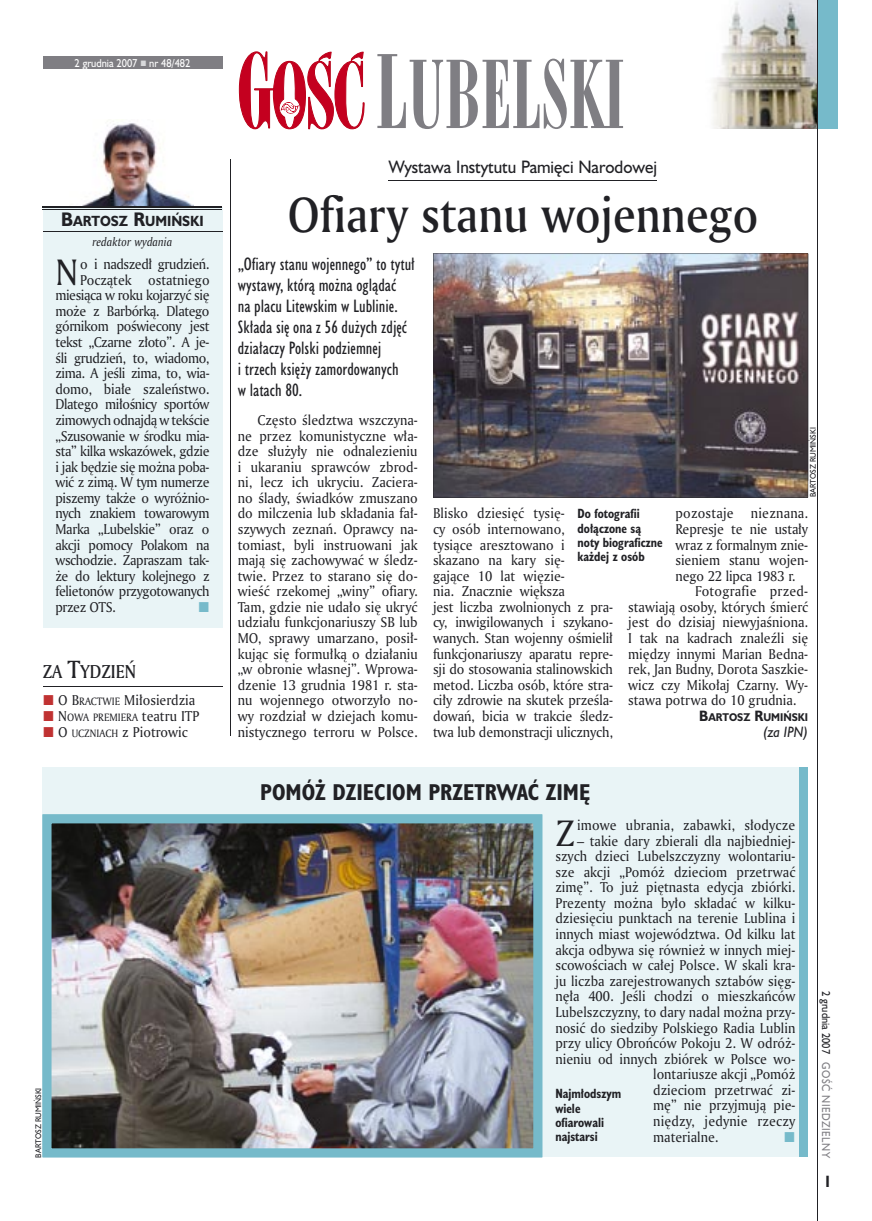
<style>
.page{position:relative;width:872px;height:1221px;background:#fff}
.page>*{position:absolute;margin:0;border:0;box-sizing:border-box;transform-origin:0 0}
.t1{font:90px "Modern 735 PL";color:#7f7e83;scale:.9 1}
.t2{font:48px "Amerigo Md PL";color:#212125;scale:.9 1}
.t3{font:35.55px "Amerigo PL";color:#212125;scale:.94 1}
.t4{font:700 21px "Humanst 521 Cn PL";color:#212125}
.t5{font:18px "Amerigo Md PL";color:#212125;scale:.9 1}
.t6{font:16.5px/21px "Humanst 521 Cn PL";color:#212125}
.t7{font:16.5px "Humanst 521 PL";color:#212125;scale:.94 1}
.t8{font:700 15px "Humanst 521 Cn PL";color:#212125;scale:.94 1}
.t9{font:13.8px/15.6px "Amerigo PL";color:#212125;text-align:justify;scale:.94 1}
.t10{font:13.8px "Amerigo PL";letter-spacing:-.03em;color:#212125;scale:.94 1}
.t11{font:13.8px "Amerigo PL";letter-spacing:.02em;color:#212125;scale:.94 1}
.t12{font:13.8px "Amerigo PL";letter-spacing:-.025em;color:#212125;scale:.94 1}
.t13{font:italic 13.8px "Humanst 521 PL";color:#212125;scale:.92 1}
.t14{font:700 13.5px "Humanst 521 PL";color:#212125;scale:.9 1}
.t15{font:700 12.3px/14.4px "Humanst 521 Cn PL";color:#212125;scale:.94 1}
.t16{font:italic 11.7px "Amerigo PL";color:#212125;scale:.94 1}
.t17{font:10.5px "Humanst 521 PL";color:#fff;scale:.9 1}
.t18{font:10.5px "Humanst 521 PL";letter-spacing:.05em;color:#7f7e83;scale:.9 1}
.t19{font:10.5px "Humanst 521 PL";color:#212125;scale:.9 1}
.t20{font:10.35px "Amerigo PL";color:#212125;scale:.94 1}
.t21{font:700 10.35px "Humanst 521 PL";color:#212125;scale:.9 1}
.t22{font:7.5px "Humanst 521 PL";color:#212125;scale:.94 1}
.s1{font-size:18px}
.s2{font-size:24px}
.s3{font-size:10.35px}
.s4{font-size:13.8px}
.s5{font-size:97.5px}
</style>
<div class="page">
<img style="left:713px;top:0;width:104px;height:129px">
<svg style="left:239px;top:51px;width:125px;height:78px"></svg>
<div style="left:817px;top:0;width:20px;height:129px;background:#76baca"></div>
<div style="left:43px;top:56px;width:179px;height:13px;background:#7f7e83"></div>
<hr style="left:817px;top:0;width:1px;height:1220px;background:#212125">
<hr style="left:230px;top:160px;width:1px;height:576px;background:#212125">
<div style="left:43px;top:767px;width:765px;height:389px;background:#e9f4f6"></div>
<div style="left:799px;top:767px;width:9px;height:389px;background:#76baca"></div>
<img style="left:82px;top:121px;width:111px;height:85px">
<div style="left:43px;top:207px;width:179px;height:420px;background:#e9f4f6"></div>
<hr style="left:43px;top:206px;width:179px;height:2px;background:#212125">
<hr style="left:43px;top:209px;width:179px;height:1px;background:#212125">
<hr style="left:43px;top:231px;width:179px;height:1px;background:#212125">
<img style="left:433px;top:253px;width:375px;height:244px">
<img style="left:43px;top:814px;width:499px;height:343px">
<hr style="left:389px;top:180px;width:268px;height:1px;background:#212125">
<hr style="left:43px;top:686px;width:179px;height:1px;background:#212125">
<p class="t17" style="left:75px;top:55px;width:130px">2 grudnia 2007 nr 48/482</p>
<p class="t14" style="left:61px;top:211px;width:160px"><span class="s1">B</span>ARTOSZ <span class="s1">R</span>UMIŃSKI</p>
<p class="t16" style="left:93px;top:233px;width:86px">redaktor wydania</p>
<h3 class="t3" style="left:55px;top:248px;width:26px">N</h3>
<p class="t10" style="left:80px;top:255px;width:139px">o i nadszedł grudzień.</p>
<p class="t9" style="left:80px;top:271px;width:139px">Początek ostatniego</p>
<p class="t10" style="left:55px;top:286px;width:165px">miesiąca w roku kojarzyć się</p>
<p class="t10" style="left:55px;top:302px;width:165px">może z Barbórką. Dlatego</p>
<p class="t10" style="left:55px;top:317px;width:165px">górnikom poświecony jest</p>
<p class="t10" style="left:55px;top:333px;width:165px">tekst „Czarne złoto”. A je-</p>
<p class="t10" style="left:55px;top:348px;width:165px">śli grudzień, to, wiadomo,</p>
<p class="t10" style="left:55px;top:364px;width:165px">zima. A jeśli zima, to, wia-</p>
<p class="t9" style="left:55px;top:380px;width:165px">domo, białe szaleństwo.</p>
<p class="t10" style="left:55px;top:395px;width:165px">Dlatego miłośnicy sportów</p>
<p class="t10" style="left:55px;top:411px;width:165px">zimowych odnajdą w tekście</p>
<p class="t10" style="left:55px;top:426px;width:165px">„Szusowanie w środku mia-</p>
<p class="t10" style="left:55px;top:442px;width:165px">sta” kilka wskazówek, gdzie</p>
<p class="t10" style="left:55px;top:457px;width:165px">i jak będzie się można poba-</p>
<p class="t10" style="left:55px;top:473px;width:165px">wić z zimą. W tym numerze</p>
<p class="t10" style="left:55px;top:488px;width:165px">piszemy także o wyróżnio-</p>
<p class="t10" style="left:55px;top:504px;width:165px">nych znakiem towarowym</p>
<p class="t12" style="left:55px;top:520px;width:165px">Marka „Lubelskie” oraz o</p>
<p class="t10" style="left:55px;top:535px;width:165px">akcji pomocy Polakom na</p>
<p class="t10" style="left:55px;top:551px;width:165px">wschodzie. Zapraszam tak-</p>
<p class="t10" style="left:55px;top:566px;width:165px">że do lektury kolejnego z</p>
<p class="t10" style="left:55px;top:582px;width:165px">felietonów przygotowanych</p>
<p class="t10" style="left:55px;top:597px;width:66px">przez OTS.</p>
<h3 class="t5" style="left:43px;top:659px;width:105px">ZA <span class="s2">T</span>YDZIEŃ</h3>
<p class="t9" style="left:58px;top:692px;width:147px">O B<span class="s3">RACTWIE</span> Miłosierdzia</p>
<p class="t20" style="left:58px;top:710px;width:152px"><span class="s4">N</span>OWA PREMIERA <span class="s4">teatru ITP</span></p>
<p class="t9" style="left:58px;top:723px;width:139px">O <span class="s3">UCZNIACH</span> z Piotrowic</p>
<p class="t22" style="left:33px;top:1157px;width:76px;rotate:-90deg">BARTOSZ RUMIŃSKI</p>
<h1 class="t1" style="left:375px;top:40px;width:279px"><span class="s5">L</span>UBELSKI</h1>
<p class="t7" style="left:389px;top:156px;width:287px">Wystawa Instytutu Pamięci Narodowej</p>
<h2 class="t2" style="left:288px;top:183px;width:524px">Ofiary stanu wojennego</h2>
<p class="t6" style="left:238px;top:253px;width:178px">„Ofiary stanu wojennego” to tytuł wystawy, którą można oglądać<br>na placu Litewskim w Lublinie.<br>Składa się ona z 56 dużych zdjęć działaczy Polski podziemnej<br>i trzech księży zamordowanych<br>w latach 80.</p>
<p class="t9" style="left:238px;top:412px;width:193px;text-indent:20px">Często śledztwa wszczyna&shy;ne przez komunistyczne wła&shy;dze służyły nie odnalezieniu i ukaraniu sprawców zbrod&shy;ni, lecz ich ukryciu. Zaciera&shy;no ślady, świadków zmuszano do milczenia lub składania fał&shy;szywych zeznań. Oprawcy na&shy;tomiast, byli instruowani jak mają się zachowywać w śledz&shy;twie. Przez to starano się do&shy;wieść rzekomej „winy” ofiary.<br>Tam, gdzie nie udało się ukryć udziału funkcjonariuszy SB lub MO, sprawy umarzano, posił&shy;kując się formułką o działaniu „w obronie własnej”. Wprowa&shy;dzenie 13 grudnia 1981 r. sta&shy;nu wojennego otworzyło no&shy;wy rozdział w dziejach komu&shy;nistycznego terroru w Polsce.</p>
<p class="t22" style="left:808px;top:497px;width:76px;rotate:-90deg">BARTOSZ RUMIŃSKI</p>
<p class="t9" style="left:433px;top:505px;width:193px;text-align:left">Blisko dziesięć tysię-<br>cy osób internowano,<br>tysiące aresztowano i skazano na kary się-<br>gające 10 lat więzie-<br>nia. Znacznie większa<br>jest liczba zwolnionych z pra&shy;cy, inwigilowanych i szykano&shy;wanych. Stan wojenny ośmielił funkcjonariuszy aparatu repre&shy;sji do stosowania stalinowskich metod. Liczba osób, które stra&shy;ciły zdrowie na skutek prześla&shy;dowań, bicia w trakcie śledz&shy;twa lub demonstracji ulicznych,</p>
<p class="t11" style="left:675px;top:504px;width:143px">pozostaje nieznana.</p>
<p class="t15" style="left:577px;top:506px;width:92px">Do fotografii dołączone są noty biograficzne każdej z osób</p>
<p class="t9" style="left:675px;top:521px;width:143px">Represje te nie ustały</p>
<p class="t9" style="left:675px;top:536px;width:143px">wraz z formalnym znie-</p>
<p class="t9" style="left:675px;top:552px;width:143px">sieniem stanu wojen-</p>
<p class="t9" style="left:675px;top:567px;width:129px">nego 22 lipca 1983 r.</p>
<p class="t11" style="left:695px;top:582px;width:122px">Fotografie przed-</p>
<p class="t9" style="left:628px;top:598px;width:193px">stawiają osoby, których śmierć</p>
<p class="t9" style="left:628px;top:614px;width:193px">jest do dzisiaj niewyjaśniona.</p>
<p class="t9" style="left:628px;top:630px;width:193px">I tak na kadrach znaleźli się</p>
<p class="t9" style="left:628px;top:645px;width:193px">między innymi Marian Bedna-</p>
<p class="t9" style="left:628px;top:661px;width:193px">rek, Jan Budny, Dorota Saszkie-</p>
<p class="t9" style="left:628px;top:676px;width:193px">wicz czy Mikołaj Czarny. Wy-</p>
<p class="t9" style="left:628px;top:692px;width:181px">stawa potrwa do 10 grudnia.</p>
<p class="t21" style="left:699px;top:710px;width:122px"><span class="s4">B</span>ARTOSZ <span class="s4">R</span>UMIŃSKI</p>
<p class="t13" style="left:763px;top:722px;width:51px">(za IPN)</p>
<h3 class="t4" style="left:260px;top:778px;width:332px">POMÓŻ DZIECIOM PRZETRWAĆ ZIMĘ</h3>
<h3 class="t3" style="left:555px;top:809px;width:22px">Z</h3>
<p class="t9" style="left:577px;top:816px;width:234px">imowe ubrania, zabawki, słodycze</p>
<p class="t9" style="left:577px;top:832px;width:234px">– takie dary zbierali dla najbiedniej-</p>
<p class="t9" style="left:555px;top:848px;width:257px">szych dzieci Lubelszczyzny wolontariu-</p>
<p class="t9" style="left:555px;top:863px;width:257px">sze akcji „Pomóż dzieciom przetrwać</p>
<p class="t9" style="left:555px;top:879px;width:257px">zimę”. To już piętnasta edycja zbiórki.</p>
<p class="t9" style="left:555px;top:894px;width:257px">Prezenty można było składać w kilku-</p>
<p class="t9" style="left:555px;top:910px;width:257px">dziesięciu punktach na terenie Lublina i</p>
<p class="t9" style="left:555px;top:925px;width:257px">innych miast województwa. Od kilku lat</p>
<p class="t9" style="left:555px;top:941px;width:257px">akcja odbywa się również w innych miej-</p>
<p class="t9" style="left:555px;top:957px;width:257px">scowościach w całej Polsce. W skali kra-</p>
<p class="t9" style="left:555px;top:972px;width:257px">ju liczba zarejestrowanych sztabów sięg-</p>
<p class="t9" style="left:555px;top:988px;width:257px">nęła 400. Jeśli chodzi o mieszkańców</p>
<p class="t9" style="left:555px;top:1003px;width:257px">Lubelszczyzny, to dary nadal można przy-</p>
<p class="t9" style="left:555px;top:1019px;width:257px">nosić do siedziby Polskiego Radia Lublin</p>
<p class="t9" style="left:555px;top:1034px;width:257px">przy ulicy Obrońców Pokoju 2. W odróż-</p>
<p class="t9" style="left:555px;top:1050px;width:257px">nieniu od innych zbiórek w Polsce wo-</p>
<p class="t9" style="left:653px;top:1066px;width:153px">lontariusze akcji „Pomóż</p>
<p class="t9" style="left:653px;top:1081px;width:153px">dzieciom przetrwać zi-</p>
<p class="t9" style="left:653px;top:1097px;width:153px">mę” nie przyjmują pie-</p>
<p class="t9" style="left:653px;top:1112px;width:153px">niędzy, jedynie rzeczy</p>
<p class="t9" style="left:653px;top:1128px;width:71px">materialne.</p>
<p class="t15" style="left:555px;top:1085px;width:72px">Najmłodszym wiele ofiarowali najstarsi</p>
<p class="t19" style="left:833px;top:990px;width:71px;rotate:90deg">2 grudnia 2007</p>
<p class="t18" style="left:833px;top:1062px;width:108px;rotate:90deg">GOŚĆ NIEDZIELNY</p>
<p class="t8" style="left:825px;top:1171px;width:6px">I</p>
</div>
